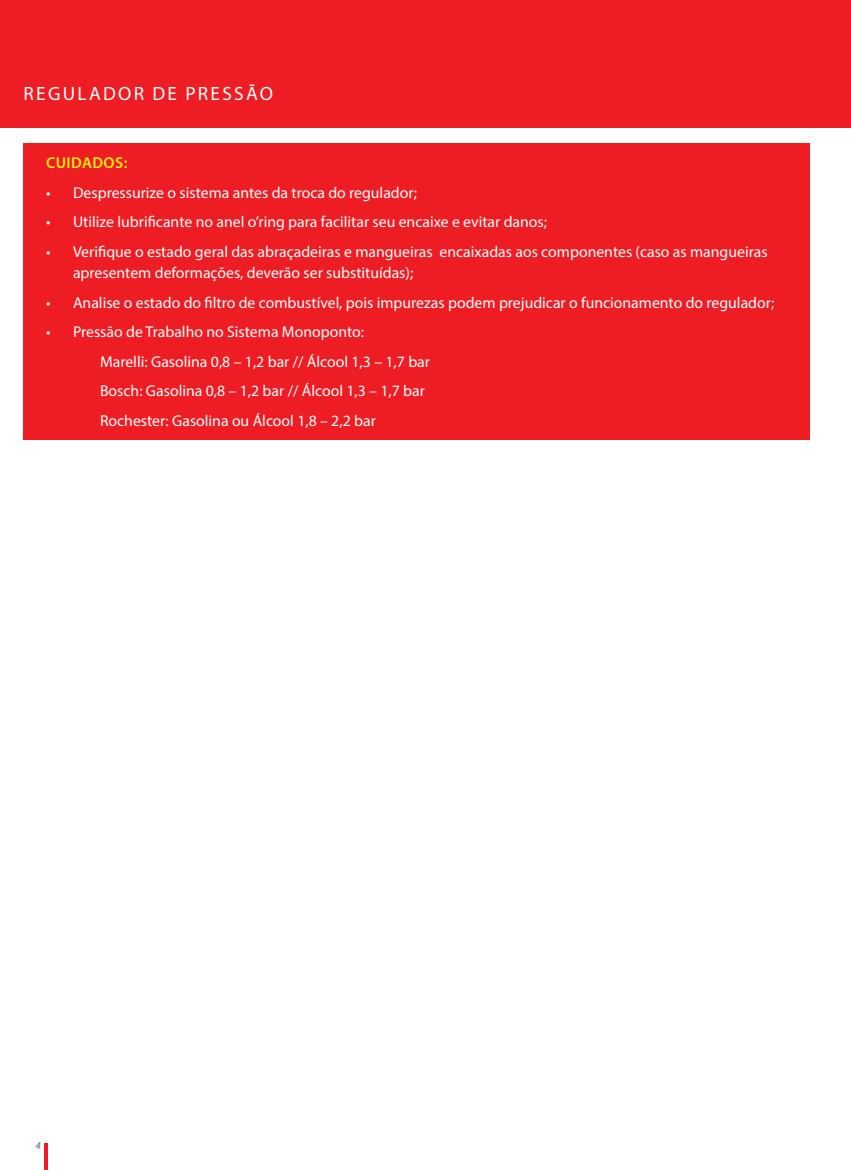
<style>
.page{position:relative;width:851px;height:1170px;background:#fff}
.page>*{position:absolute;margin:0;border:0;box-sizing:border-box;transform-origin:0 0}
.t1{font:19.2px "Myriad Pro";letter-spacing:.12em;color:#fff}
.t2{font:15.75px/21px "Myriad Pro";color:#fff}
.t3{font:600 15.75px "Myriad Pro";letter-spacing:.025em;color:#f4ec17}
.t4{font:italic 600 10.5px "Myriad Pro";color:#808285}
</style>
<div class="page">
<hr style="left:44px;top:1142px;width:3px;height:27px;background:#ee1d23">
<div style="left:0;top:0;width:850px;height:128px;background:#ee1d23"></div>
<div style="left:24px;top:143px;width:786px;height:296px;background:#ee1d23"></div>
<p class="t1" style="left:24px;top:81px;width:251px">REGULADOR DE PRESSÃO</p>
<p class="t3" style="left:46px;top:153px;width:83px">CUIDADOS:</p>
<p class="t2" style="left:46px;top:182px;width:372px">• Despressurize o sistema antes da troca do regulador;</p>
<p class="t2" style="left:46px;top:211px;width:502px">• Utilize lubrificante no anel o’ring para facilitar seu encaixe e evitar danos;</p>
<p class="t2" style="left:73px;top:241px;width:696px;text-indent:-27px">• Verifique o estado geral das abraçadeiras e mangueiras encaixadas aos componentes (caso as mangueiras apresentem deformações, deverão ser substituídas);</p>
<p class="t2" style="left:46px;top:291px;width:729px">• Analise o estado do filtro de combustível, pois impurezas podem prejudicar o funcionamento do regulador;</p>
<p class="t2" style="left:46px;top:321px;width:319px">• Pressão de Trabalho no Sistema Monoponto:</p>
<p class="t2" style="left:100px;top:350px;width:331px">Marelli: Gasolina 0,8 – 1,2 bar // Álcool 1,3 – 1,7 bar</p>
<p class="t2" style="left:100px;top:380px;width:326px">Bosch: Gasolina 0,8 – 1,2 bar // Álcool 1,3 – 1,7 bar</p>
<p class="t2" style="left:100px;top:409px;width:277px">Rochester: Gasolina ou Álcool 1,8 – 2,2 bar</p>
<p class="t4" style="left:36px;top:1139px;width:7px">4</p>
</div>
